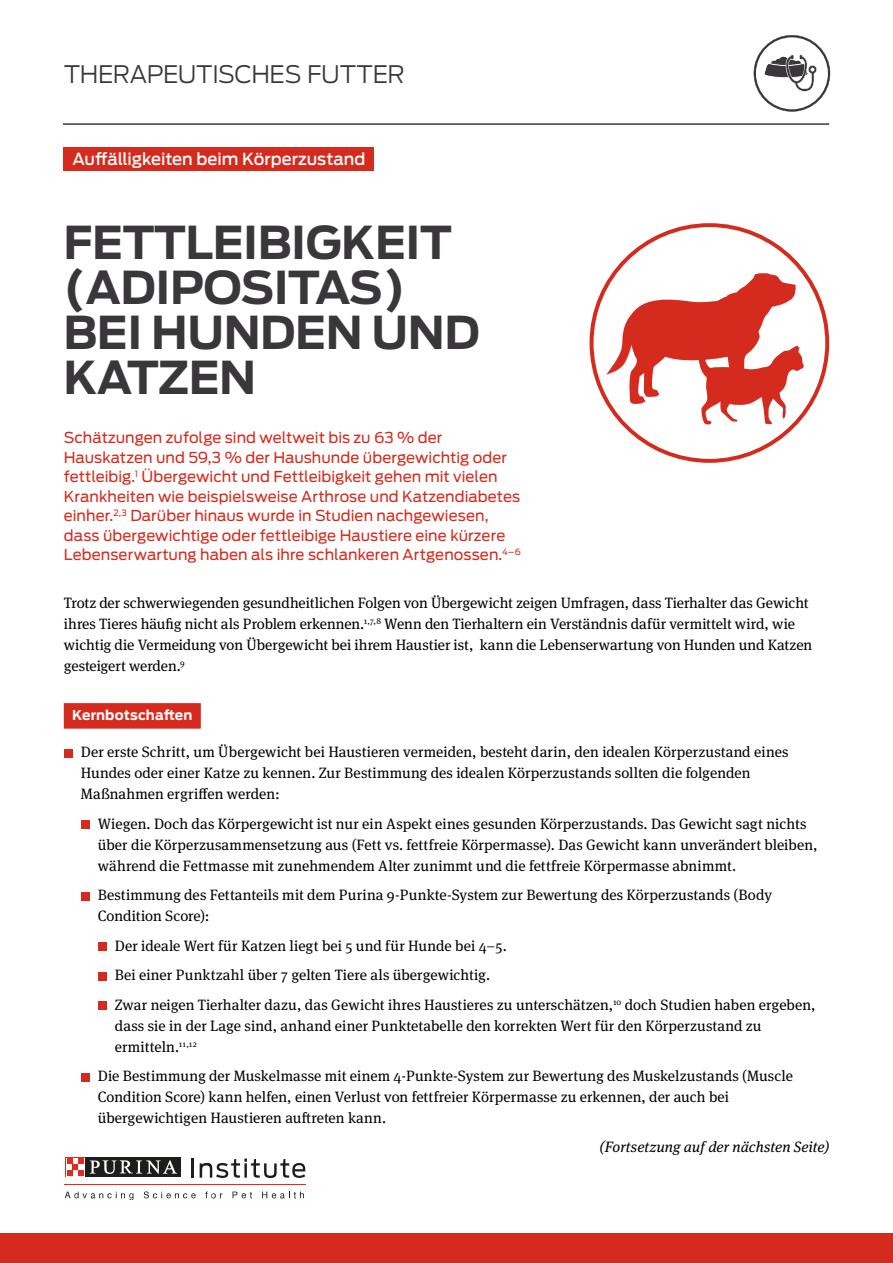
<style>
.page{position:relative;width:893px;height:1263px;background:#fff}
.page>*{position:absolute;margin:0;border:0;box-sizing:border-box;transform-origin:0 0}
.t1{font:700 45px/45px "Antenna";letter-spacing:-.01em;color:#39373a}
.t2{font:300 24px "Antenna";letter-spacing:-.015em;color:#39373a}
.t3{font:500 16.5px "Antenna";letter-spacing:-.005em;color:#fff}
.t4{font:15px/21px "Meta Serif Pro";letter-spacing:.005em;color:#000}
.t5{font:15px/19.5px "Antenna";color:#d52b1e}
.t6{font:italic 15px "Meta Serif Pro";letter-spacing:.005em;color:#000}
.t7{font:700 13.5px "Antenna";letter-spacing:.01em;color:#fff}
</style>
<div class="page">
<div style="left:0;top:1233px;width:893px;height:30px;background:#d52b1e"></div>
<hr style="left:65px;top:1184px;width:241px;height:1px;background:#e52a1b">
<svg style="left:192px;top:1158px;width:2px;height:19px"></svg>
<svg style="left:200px;top:1158px;width:105px;height:20px"></svg>
<svg style="left:65px;top:1191px;width:68px;height:9px"></svg>
<svg style="left:144px;top:1191px;width:52px;height:7px"></svg>
<svg style="left:205px;top:1191px;width:17px;height:7px"></svg>
<svg style="left:233px;top:1191px;width:19px;height:7px"></svg>
<svg style="left:262px;top:1191px;width:42px;height:7px"></svg>
<div style="left:65px;top:1157px;width:21px;height:20px;background:#1d1d1b"></div>
<svg style="left:65px;top:1157px;width:20px;height:20px"></svg>
<div style="left:86px;top:1157px;width:95px;height:20px;background:#1d1d1b"></div>
<svg style="left:90px;top:1160px;width:87px;height:14px"></svg>
<svg style="left:66px;top:1158px;width:18px;height:18px"></svg>
<svg style="left:67px;top:1158px;width:17px;height:17px"></svg>
<div style="left:64px;top:147px;width:310px;height:24px;background:#d52b1e"></div>
<div style="left:64px;top:703px;width:137px;height:26px;background:#d52b1e"></div>
<div style="left:64px;top:749px;width:8px;height:8px;background:#d52b1e"></div>
<div style="left:81px;top:820px;width:8px;height:9px;background:#d52b1e"></div>
<div style="left:81px;top:892px;width:8px;height:8px;background:#d52b1e"></div>
<div style="left:98px;top:942px;width:8px;height:9px;background:#d52b1e"></div>
<div style="left:98px;top:972px;width:8px;height:8px;background:#d52b1e"></div>
<div style="left:98px;top:1001px;width:8px;height:9px;background:#d52b1e"></div>
<div style="left:81px;top:1073px;width:8px;height:8px;background:#d52b1e"></div>
<hr style="left:63px;top:123px;width:766px;height:2px;background:#39373a">
<svg style="left:754px;top:35px;width:76px;height:77px"></svg>
<svg style="left:590px;top:223px;width:239px;height:240px"></svg>
<svg style="left:606px;top:273px;width:198px;height:152px"></svg>
<h2 class="t2" style="left:64px;top:58px;width:342px">THERAPEUTISCHES FUTTER</h2>
<p class="t3" style="left:73px;top:148px;width:294px">Auffälligkeiten beim Körperzustand</p>
<h1 class="t1" style="left:63px;top:220px;width:418px">FETTLEIBIGKEIT (ADIPOSITAS)<br>BEI HUNDEN UND<br>KATZEN</h1>
<p class="t5" style="left:64px;top:428px;width:459px">Schätzungen zufolge sind weltweit bis zu 63 % der Hauskatzen und 59,3 % der Haushunde übergewichtig oder fettleibig.<sup>1</sup> Übergewicht und Fettleibigkeit gehen mit vielen Krankheiten wie beispielsweise Arthrose und Katzendiabetes einher.<sup>2,3</sup> Darüber hinaus wurde in Studien nachgewiesen, dass übergewichtige oder fettleibige Haustiere eine kürzere Lebenserwartung haben als ihre schlankeren Artgenossen.<sup>4–6</sup></p>
<p class="t4" style="left:64px;top:592px;width:750px">Trotz der schwerwiegenden gesundheitlichen Folgen von Übergewicht zeigen Umfragen, dass Tierhalter das Gewicht ihres Tieres häufig nicht als Problem erkennen.<sup>1,7,8</sup> Wenn den Tierhaltern ein Verständnis dafür vermittelt wird, wie wichtig die Vermeidung von Übergewicht bei ihrem Haustier ist, kann die Lebenserwartung von Hunden und Katzen gesteigert werden.<sup>9</sup></p>
<p class="t7" style="left:72px;top:706px;width:122px">Kernbotschaften</p>
<p class="t4" style="left:81px;top:741px;width:709px">Der erste Schritt, um Übergewicht bei Haustieren vermeiden, besteht darin, den idealen Körperzustand eines<br>Hundes oder einer Katze zu kennen. Zur Bestimmung des idealen Körperzustands sollten die folgenden<br>Maßnahmen ergriffen werden:</p>
<p class="t4" style="left:98px;top:812px;width:721px">Wiegen. Doch das Körpergewicht ist nur ein Aspekt eines gesunden Körperzustands. Das Gewicht sagt nichts über die Körperzusammensetzung aus (Fett vs. fettfreie Körpermasse). Das Gewicht kann unverändert bleiben, während die Fettmasse mit zunehmendem Alter zunimmt und die fettfreie Körpermasse abnimmt.</p>
<p class="t4" style="left:98px;top:884px;width:676px">Bestimmung des Fettanteils mit dem Purina 9-Punkte-System zur Bewertung des Körperzustands (Body<br>Condition Score):</p>
<p class="t4" style="left:115px;top:930px;width:702px;line-height:29.5px">Der ideale Wert für Katzen liegt bei 5 und für Hunde bei 4–5.<br>Bei einer Punktzahl über 7 gelten Tiere als übergewichtig.<br>Zwar neigen Tierhalter dazu, das Gewicht ihres Haustieres zu unterschätzen,<sup>10</sup> doch Studien haben ergeben,</p>
<p class="t4" style="left:115px;top:1014px;width:648px">dass sie in der Lage sind, anhand einer Punktetabelle den korrekten Wert für den Körperzustand zu ermitteln.<sup>11,12</sup></p>
<p class="t4" style="left:98px;top:1065px;width:697px">Die Bestimmung der Muskelmasse mit einem 4-Punkte-System zur Bewertung des Muskelzustands (Muscle<br>Condition Score) kann helfen, einen Verlust von fettfreier Körpermasse zu erkennen, der auch bei übergewichtigen Haustieren auftreten kann.</p>
<p class="t6" style="left:599px;top:1136px;width:231px">(Fortsetzung auf der nächsten Seite)</p>
</div>
